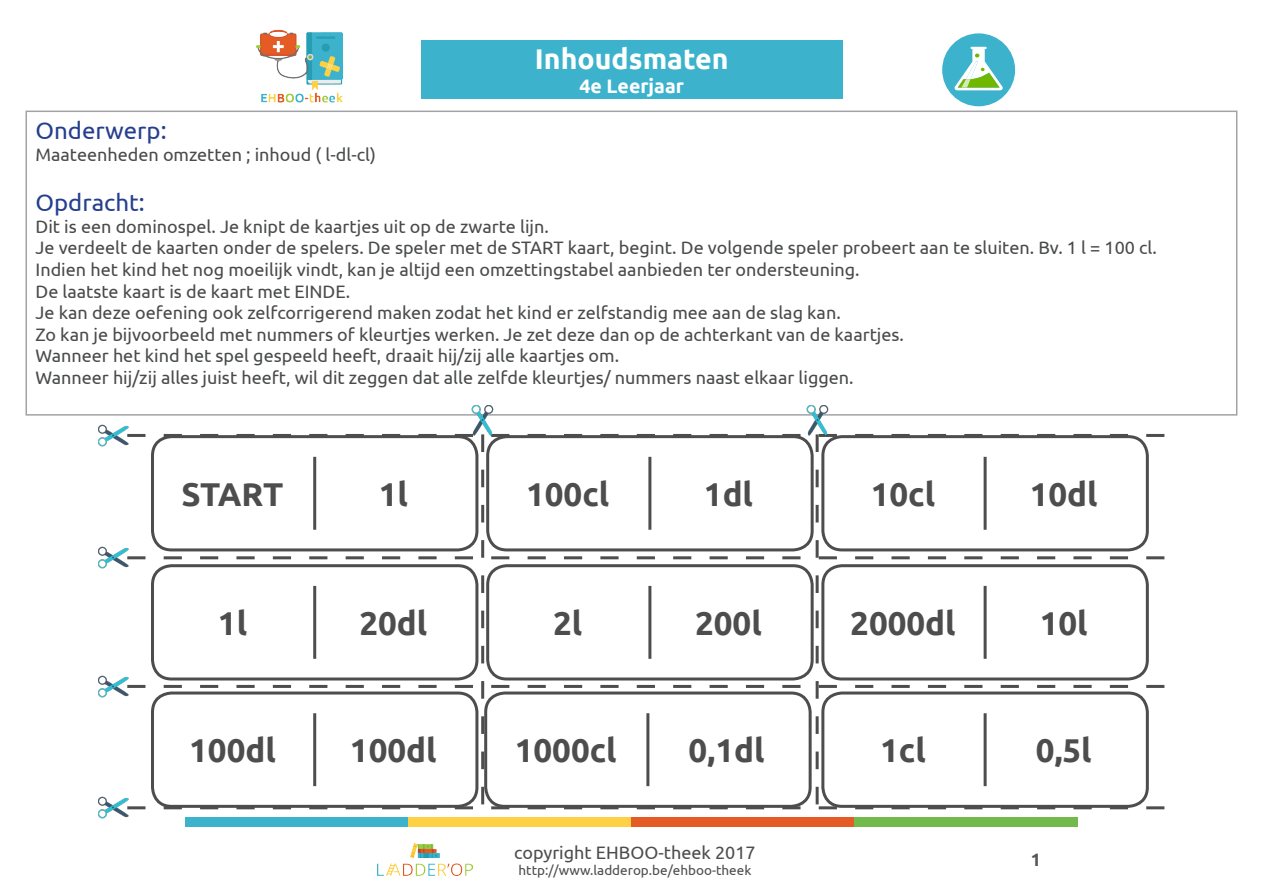
<style>
.page{position:relative;width:1263px;height:893px;background:#fff}
.page>*{position:absolute;margin:0;border:0;box-sizing:border-box;transform-origin:0 0}
.t1{font:700 33px "Ubuntu";color:#4d4d4d}
.t2{font:700 28.5px "Ubuntu";color:#fff}
.t3{font:24px "Ubuntu";color:#253f8e}
.t4{font:700 19.5px "Ubuntu";color:#fff}
.t5{font:18px "Ubuntu";color:#494a4b}
.t6{font:18px "Ubuntu";color:#4d4d4d}
.t7{font:700 18px "Ubuntu";color:#575757}
.t8{font:13.5px "Ubuntu";color:#4d4d4d}
</style>
<div class="page">
<img style="left:377px;top:843px;width:96px;height:33px">
<div style="left:185px;top:817px;width:223px;height:10px;background:#3cb2cd"></div>
<div style="left:408px;top:817px;width:223px;height:10px;background:#fed044"></div>
<div style="left:631px;top:817px;width:224px;height:10px;background:#e45b25"></div>
<div style="left:855px;top:817px;width:223px;height:10px;background:#72ba4b"></div>
<div style="left:942px;top:33px;width:73px;height:73px;background:#3cb2cd;border-radius:50%"></div>
<div style="left:421px;top:41px;width:421px;height:58px;background:#3cb2cd"></div>
<img style="left:251px;top:29px;width:100px;height:82px">
<div style="left:26px;top:111px;width:1211px;height:305px;border:2px solid #a1a3a6"></div>
<svg style="left:954px;top:47px;width:49px;height:43px"></svg>
<svg style="left:128px;top:434px;width:1036px;height:375px"></svg>
<img style="left:99px;top:675px;width:29px;height:23px">
<img style="left:99px;top:546px;width:29px;height:23px">
<img style="left:99px;top:424px;width:29px;height:23px">
<img style="left:99px;top:796px;width:29px;height:23px">
<img style="left:468px;top:406px;width:30px;height:29px">
<img style="left:802px;top:406px;width:30px;height:29px">
<p class="t2" style="left:535px;top:42px;width:195px">Inhoudsmaten</p>
<p class="t4" style="left:579px;top:74px;width:106px">4e Leerjaar</p>
<p class="t3" style="left:36px;top:116px;width:133px">Onderwerp:</p>
<p class="t5" style="left:36px;top:143px;width:342px">Maateenheden omzetten ; inhoud ( l-dl-cl)</p>
<p class="t3" style="left:36px;top:188px;width:111px">Opdracht:</p>
<p class="t5" style="left:36px;top:215px;width:515px">Dit is een dominospel. Je knipt de kaartjes uit op de zwarte lijn.</p>
<p class="t5" style="left:36px;top:237px;width:1123px">Je verdeelt de kaarten onder de spelers. De speler met de START kaart, begint. De volgende speler probeert aan te sluiten. Bv. 1 l = 100 cl.</p>
<p class="t5" style="left:36px;top:259px;width:826px">Indien het kind het nog moeilijk vindt, kan je altijd een omzettingstabel aanbieden ter ondersteuning.</p>
<p class="t5" style="left:36px;top:280px;width:316px">De laatste kaart is de kaart met EINDE.</p>
<p class="t5" style="left:36px;top:302px;width:807px">Je kan deze oefening ook zelfcorrigerend maken zodat het kind er zelfstandig mee aan de slag kan.</p>
<p class="t5" style="left:36px;top:323px;width:870px">Zo kan je bijvoorbeeld met nummers of kleurtjes werken. Je zet deze dan op de achterkant van de kaartjes.</p>
<p class="t5" style="left:36px;top:345px;width:585px">Wanneer het kind het spel gespeeld heeft, draait hij/zij alle kaartjes om.</p>
<p class="t5" style="left:36px;top:367px;width:820px">Wanneer hij/zij alles juist heeft, wil dit zeggen dat alle zelfde kleurtjes/ nummers naast elkaar liggen.</p>
<p class="t1" style="left:182px;top:474px;width:103px">START</p>
<p class="t1" style="left:379px;top:474px;width:31px">1l</p>
<p class="t1" style="left:218px;top:603px;width:31px">1l</p>
<p class="t1" style="left:359px;top:603px;width:69px">20dl</p>
<p class="t1" style="left:526px;top:474px;width:85px">100cl</p>
<p class="t1" style="left:704px;top:474px;width:51px">1dl</p>
<p class="t1" style="left:553px;top:603px;width:31px">2l</p>
<p class="t1" style="left:695px;top:603px;width:68px">200l</p>
<p class="t1" style="left:871px;top:474px;width:66px">10cl</p>
<p class="t1" style="left:1030px;top:474px;width:69px">10dl</p>
<p class="t1" style="left:850px;top:603px;width:107px">2000dl</p>
<p class="t1" style="left:1040px;top:603px;width:49px">10l</p>
<p class="t1" style="left:189px;top:731px;width:88px">100dl</p>
<p class="t1" style="left:350px;top:731px;width:88px">100dl</p>
<p class="t1" style="left:515px;top:731px;width:103px">1000cl</p>
<p class="t1" style="left:688px;top:731px;width:77px">0,1dl</p>
<p class="t1" style="left:880px;top:731px;width:47px">1cl</p>
<p class="t1" style="left:1036px;top:731px;width:58px">0,5l</p>
<p class="t6" style="left:514px;top:842px;width:243px">copyright EHBOO-theek 2017</p>
<p class="t8" style="left:519px;top:862px;width:234px">http://www.ladderop.be/ehboo-theek</p>
<p class="t7" style="left:1031px;top:849px;width:12px">1</p>
</div>
